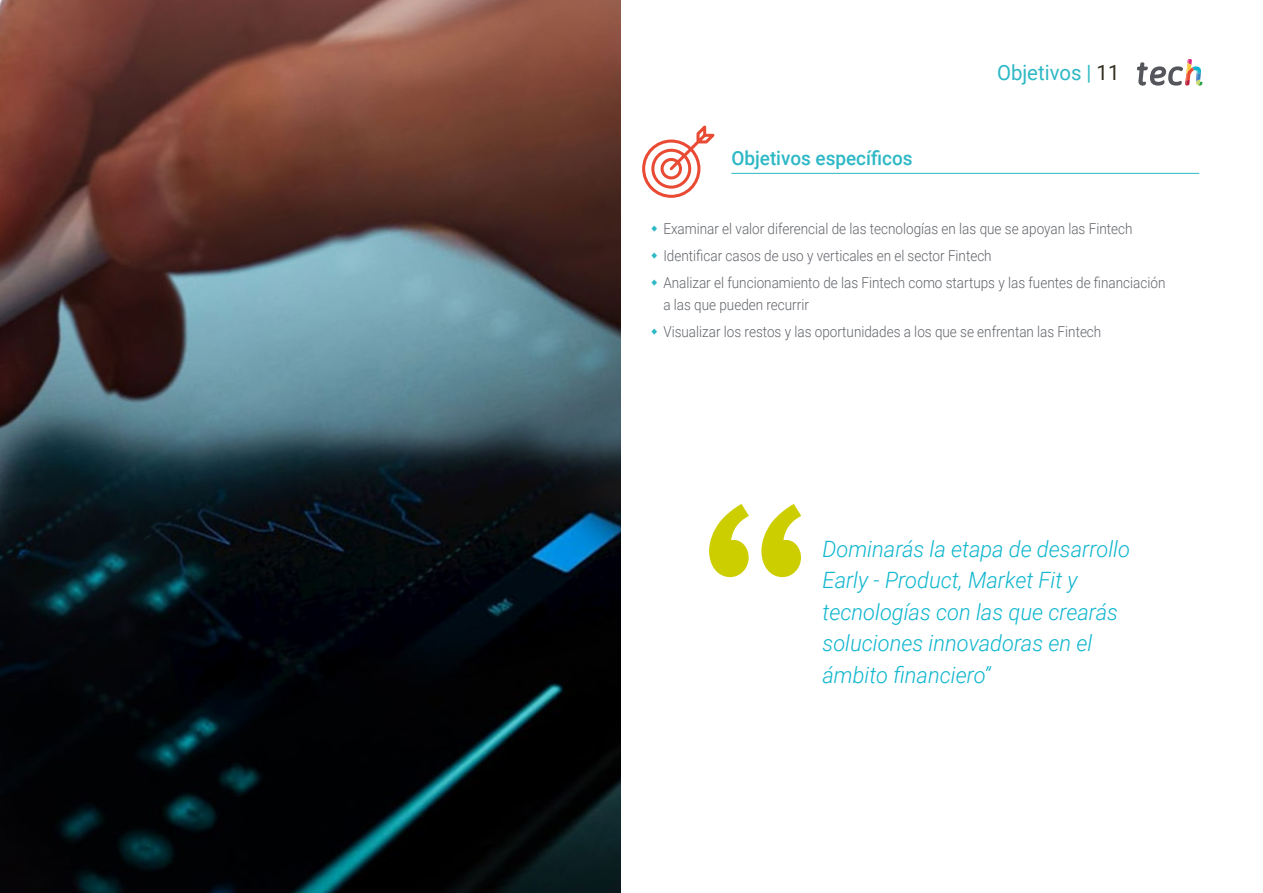
<style>
.page{position:relative;width:1263px;height:893px;background:#fff}
.page>*{position:absolute;margin:0;border:0;box-sizing:border-box;transform-origin:0 0}
.t1{font:italic 300 22.5px/31.5px "Roboto";color:#0fb6cf}
.t2{font:21px "Roboto";color:#2db8c5}
.t3{font:500 19.5px "Roboto";color:#2db8c5}
.t4{font:300 15px/26.7px "Roboto";color:#61646a;scale:.9 1}
.s1{color:#312e20}
</style>
<div class="page">
<hr style="left:731px;top:173px;width:468px;height:1px;background:#2db8c5">
<img style="left:0;top:0;width:621px;height:893px">
<svg style="left:1137px;top:59px;width:65px;height:27px"></svg>
<svg style="left:709px;top:504px;width:92px;height:73px"></svg>
<svg style="left:642px;top:125px;width:72px;height:73px"></svg>
<h3 class="t3" style="left:731px;top:144px;width:183px">Objetivos específicos</h3>
<h2 class="t2" style="left:997px;top:57px;width:124px">Objetivos | <span class="s1">11</span></h2>
<p class="t4" style="left:663px;top:215px;width:559px">Examinar el valor diferencial de las tecnologías en las que se apoyan las Fintech<br>Identificar casos de uso y verticales en el sector Fintech<br>Analizar el funcionamiento de las Fintech como startups y las fuentes de financiación</p>
<p class="t4" style="left:663px;top:291px;width:488px">a las que pueden recurrir<br>Visualizar los restos y las oportunidades a los que se enfrentan las Fintech</p>
<h1 class="t1" style="left:822px;top:532px;width:309px">Dominarás la etapa de desarrollo<br>Early - Product, Market Fit y tecnologías con las que crearás soluciones innovadoras en el ámbito financiero”</h1>
</div>
